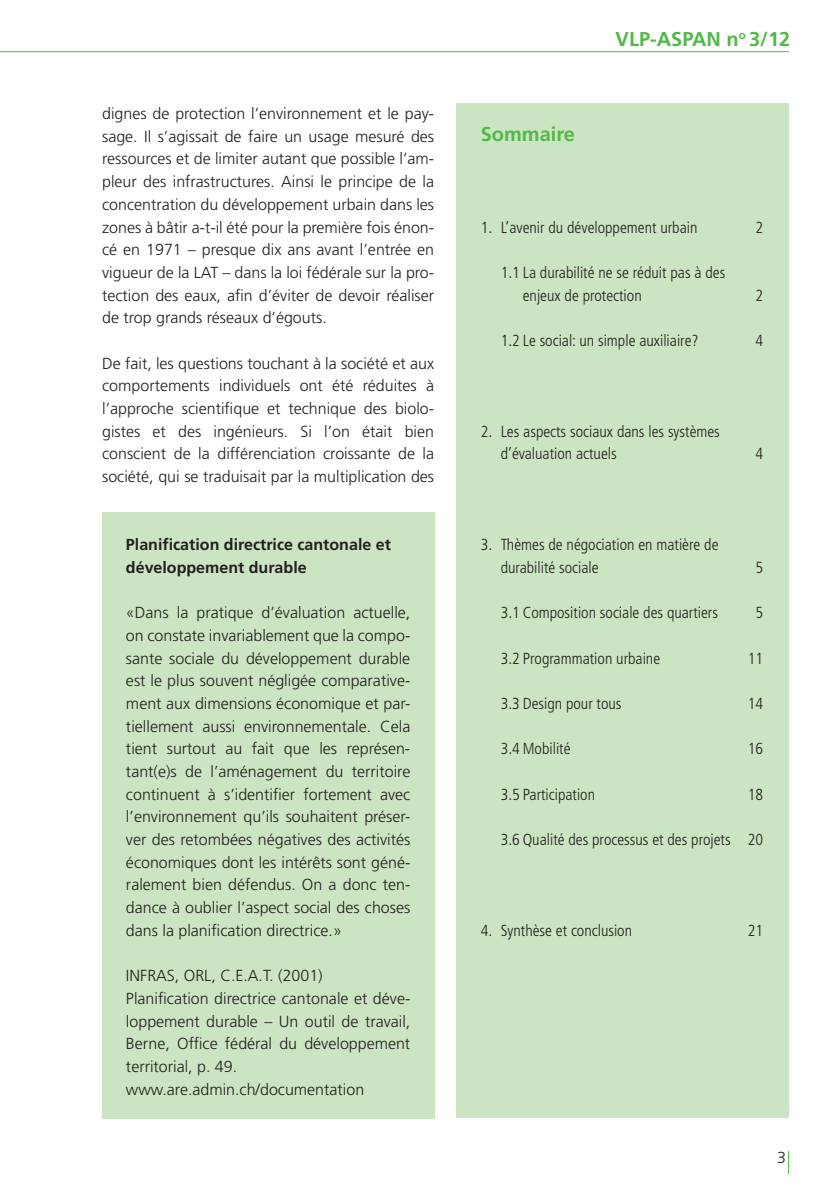
<style>
.page{position:relative;width:840px;height:1191px;background:#fff}
.page>*{position:absolute;margin:0;border:0;box-sizing:border-box;transform-origin:0 0}
.HauptUntertitel_grü{font:700 20px "Frutiger LT Std";color:#51b948}
.Fliesstext{font:300 16px/22.6px "Frutiger LT Std";color:#231f20;text-align:justify}
.Inhaltsverzeichnis{font:300 condensed 16px/22.6px "Frutiger LT Std";color:#231f20}
.Titel_box{font:700 16px/22.6px "Frutiger LT Std";color:#231f20}
.Pagina{font:300 16px "Frutiger LT Std";color:#231f20}
</style>
<div class="page">
<hr style="left:0;top:51px;width:788px;height:1px;background:#51b948">
<div style="left:456px;top:103px;width:332px;height:1014px;background:#cbe4c1"></div>
<div style="left:102px;top:512px;width:332px;height:606px;background:#cbe4c1"></div>
<p class="Fliesstext" style="left:102px;top:102px;width:333px">dignes de protection l’environnement et le pay&shy;sage. Il s’agissait de faire un usage mesuré des ressources et de limiter autant que possible l’am&shy;pleur des infrastructures. Ainsi le principe de la concentration du développement urbain dans les zones à bâtir a-t-il été pour la première fois énon&shy;cé en 1971 – presque dix ans avant l’entrée en vigueur de la LAT – dans la loi fédérale sur la pro&shy;tection des eaux, afin d’éviter de devoir réaliser de trop grands réseaux d’égouts.</p>
<p class="Fliesstext" style="left:102px;top:352px;width:333px">De fait, les questions touchant à la société et aux comportements individuels ont été réduites à l’approche scientifique et technique des biolo&shy;gistes et des ingénieurs. Si l’on était bien conscient de la différenciation croissante de la société, qui se traduisait par la multiplication des</p>
<p class="Titel_box" style="left:126px;top:533px;width:266px">Planification directrice cantonale et développement durable</p>
<p class="Fliesstext" style="left:126px;top:601px;width:286px">«Dans la pratique d’évaluation actuelle, on constate invariablement que la compo&shy;sante sociale du développement durable est le plus souvent négligée comparative&shy;ment aux dimensions économique et par&shy;tiellement aussi environnementale. Cela tient surtout au fait que les représen&shy;tant(e)s de l’aménagement du territoire continuent à s’identifier fortement avec l’environnement qu’ils souhaitent préser&shy;ver des retombées négatives des activités économiques dont les intérêts sont géné&shy;ralement bien défendus. On a donc ten&shy;dance à oublier l’aspect social des choses dans la planification directrice.»</p>
<p class="Fliesstext" style="left:126px;top:964px;width:198px">INFRAS, ORL, C.E.A.T. (2001)</p>
<p class="Fliesstext" style="left:126px;top:987px;width:286px">Planification directrice cantonale et déve&shy;loppement durable – Un outil de travail, Berne, Office fédéral du développement territorial, p. 49.</p>
<p class="Fliesstext" style="left:126px;top:1078px;width:239px">www.are.admin.ch/documentation</p>
<p class="HauptUntertitel_grü" style="left:480px;top:122px;width:96px">Sommaire</p>
<p class="HauptUntertitel_grü" style="left:615px;top:28px;width:176px">VLP-ASPAN n<sup>o</sup> 3/12</p>
<p class="Inhaltsverzeichnis" style="left:480px;top:216px;width:218px">1. L’avenir du développement urbain</p>
<p class="Inhaltsverzeichnis" style="left:755px;top:216px;width:9px">2</p>
<p class="Inhaltsverzeichnis" style="left:522px;top:261px;width:204px;text-indent:-22px">1.1 La durabilité ne se réduit pas à des enjeux de protection</p>
<p class="Inhaltsverzeichnis" style="left:755px;top:284px;width:9px">2</p>
<p class="Inhaltsverzeichnis" style="left:500px;top:329px;width:199px">1.2 Le social: un simple auxiliaire?</p>
<p class="Inhaltsverzeichnis" style="left:755px;top:329px;width:9px">4</p>
<p class="Inhaltsverzeichnis" style="left:500px;top:420px;width:220px;text-indent:-20px">2. Les aspects sociaux dans les systèmes d’évaluation actuels</p>
<p class="Inhaltsverzeichnis" style="left:500px;top:533px;width:219px;text-indent:-20px">3. Thèmes de négociation en matière de durabilité sociale</p>
<p class="Inhaltsverzeichnis" style="left:755px;top:443px;width:9px">4</p>
<p class="Inhaltsverzeichnis" style="left:755px;top:556px;width:9px">5</p>
<p class="Inhaltsverzeichnis" style="left:500px;top:601px;width:219px">3.1 Composition sociale des quartiers</p>
<p class="Inhaltsverzeichnis" style="left:755px;top:601px;width:9px">5</p>
<p class="Inhaltsverzeichnis" style="left:500px;top:647px;width:161px">3.2 Programmation urbaine</p>
<p class="Inhaltsverzeichnis" style="left:747px;top:647px;width:17px">11</p>
<p class="Inhaltsverzeichnis" style="left:500px;top:692px;width:122px">3.3 Design pour tous</p>
<p class="Inhaltsverzeichnis" style="left:747px;top:692px;width:17px">14</p>
<p class="Inhaltsverzeichnis" style="left:500px;top:737px;width:71px">3.4 Mobilité</p>
<p class="Inhaltsverzeichnis" style="left:747px;top:737px;width:17px">16</p>
<p class="Inhaltsverzeichnis" style="left:500px;top:783px;width:96px">3.5 Participation</p>
<p class="Inhaltsverzeichnis" style="left:747px;top:783px;width:17px">18</p>
<p class="Inhaltsverzeichnis" style="left:500px;top:828px;width:263px">3.6 Qualité des processus et des projets 20</p>
<p class="Inhaltsverzeichnis" style="left:480px;top:919px;width:153px">4. Synthèse et conclusion</p>
<p class="Inhaltsverzeichnis" style="left:747px;top:919px;width:17px">21</p>
<p class="Pagina" style="left:776px;top:1148px;width:10px">3</p>
</div>
